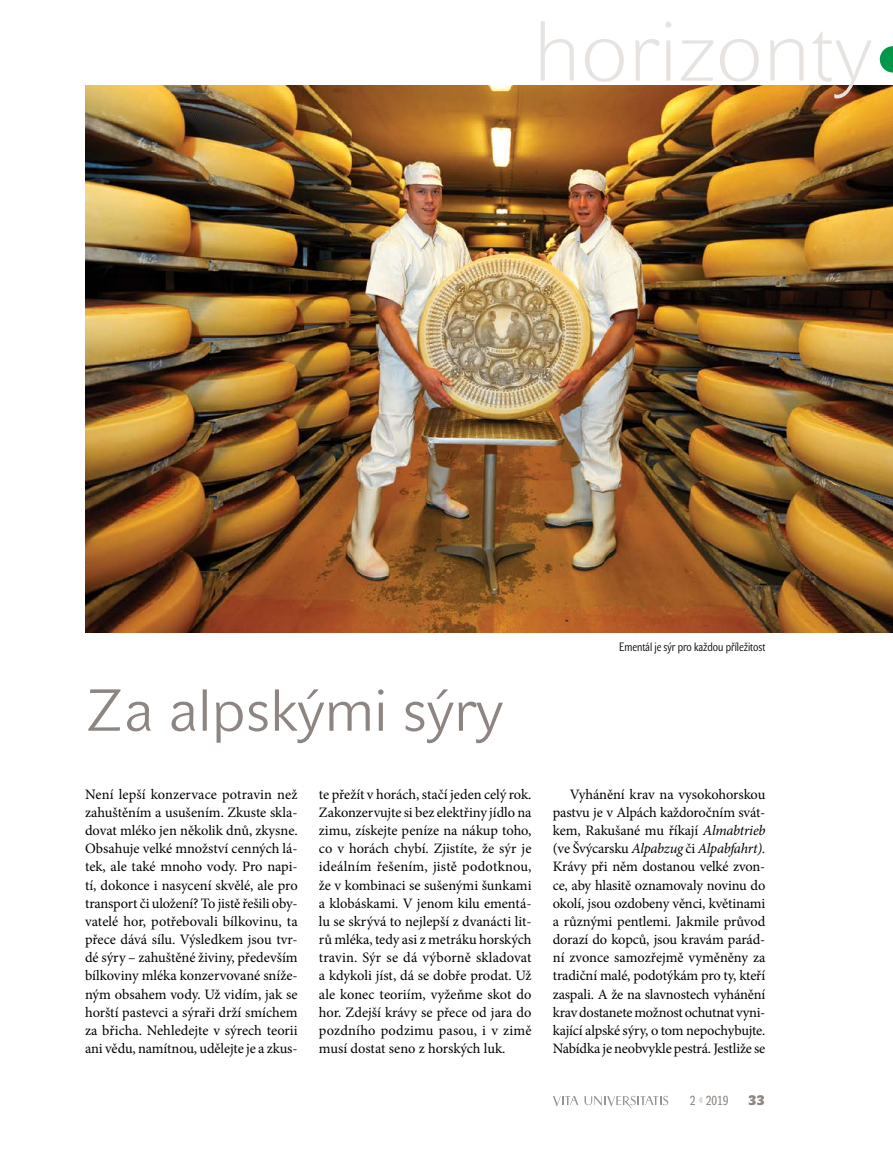
<style>
.page{position:relative;width:893px;height:1149px;background:#fff}
.page>*{position:absolute;margin:0;border:0;box-sizing:border-box;transform-origin:0 0}
.hore{font:84px "John Sans White Pro";color:#e6e3e1}
.nad1{font:58.5px "John Sans Lite Pro";color:#8d8581}
.Normální_bez{font:14.4px/18.1px "Minion Pro";color:#000;text-align:justify}
.Normální{font:14.4px/18.1px "Minion Pro";letter-spacing:-.015em;color:#000;text-align:justify}
.t1{font:700 13.5px "John Sans Heavy Pro";color:#8d8581}
.t2{font:12.9px "John Sans Cond Text Pro";color:#8d8581}
.popisek{font:12px "John Sans Cond Lite Pro";color:#000}
.s1{font-style:italic}
</style>
<div class="page">
<svg style="left:553px;top:1096px;width:25px;height:10px"></svg>
<svg style="left:584px;top:1095px;width:84px;height:13px"></svg>
<img style="left:85px;top:85px;width:808px;height:547px">
<svg style="left:880px;top:46px;width:13px;height:26px"></svg>
<p class="hore" style="left:533px;top:3px;width:340px">horizonty</p>
<p class="nad1" style="left:85px;top:676px;width:420px">Za alpskými sýry</p>
<p class="popisek" style="left:619px;top:640px;width:148px">Ementál je sýr pro každou příležitost</p>
<p class="Normální_bez" style="left:85px;top:785px;width:214px">Není lepší konzervace potravin než zahuštěním a usušením. Zkuste skla&shy;dovat mléko jen několik dnů, zkysne.<br>Obsahuje velké množství cenných lá&shy;tek, ale také mnoho vody. Pro napi&shy;tí, dokonce i nasycení skvělé, ale pro transport či uložení? To jistě řešili oby&shy;vatelé hor, potřebovali bílkovinu, ta přece dává sílu. Výsledkem jsou tvr&shy;dé sýry – zahuštěné živiny, především bílkoviny mléka konzervované sníže&shy;ným obsahem vody. Už vidím, jak se horští pastevci a sýraři drží smíchem za břicha. Nehledejte v sýrech teorii ani vědu, namítnou, udělejte je a zkus-</p>
<p class="Normální_bez" style="left:319px;top:785px;width:214px">te přežít v horách, stačí jeden celý rok.<br>Zakonzervujte si bez elektřiny jídlo na zimu, získejte peníze na nákup toho, co v horách chybí. Zjistíte, že sýr je ideálním řešením, jistě podotknou, že v kombinaci se sušenými šunkami a klobáskami. V jenom kilu ementá&shy;lu se skrývá to nejlepší z dvanácti lit&shy;rů mléka, tedy asi z metráku horských travin. Sýr se dá výborně skladovat a kdykoli jíst, dá se dobře prodat. Už ale konec teoriím, vyžeňme skot do hor. Zdejší krávy se přece od jara do pozdního podzimu pasou, i v zimě musí dostat seno z horských luk.</p>
<p class="Normální" style="left:553px;top:785px;width:214px;text-indent:17px">Vyhánění krav na vysokohorskou pastvu je v Alpách každoročním svát&shy;kem, Rakušané mu říkají <span class="s1">Almabtrieb </span>(ve Švýcarsku <span class="s1">Alpabzug</span> či <span class="s1">Alpabfahrt).<br></span>Krávy při něm dostanou velké zvon&shy;ce, aby hlasitě oznamovaly novinu do okolí, jsou ozdobeny věnci, květinami a různými pentlemi. Jakmile průvod dorazí do kopců, jsou kravám parád&shy;ní zvonce samozřejmě vyměněny za tradiční malé, podotýkám pro ty, kteří zaspali. A že na slavnostech vyhánění krav dostanete možnost ochutnat vyni&shy;kající alpské sýry, o tom nepochybujte.<br>Nabídka je neobvykle pestrá. Jestliže se</p>
<p class="t2" style="left:690px;top:1092px;width:7px">2</p>
<p class="t1" style="left:748px;top:1092px;width:18px">33</p>
<p class="t2" style="left:706px;top:1092px;width:24px">2019</p>
</div>
